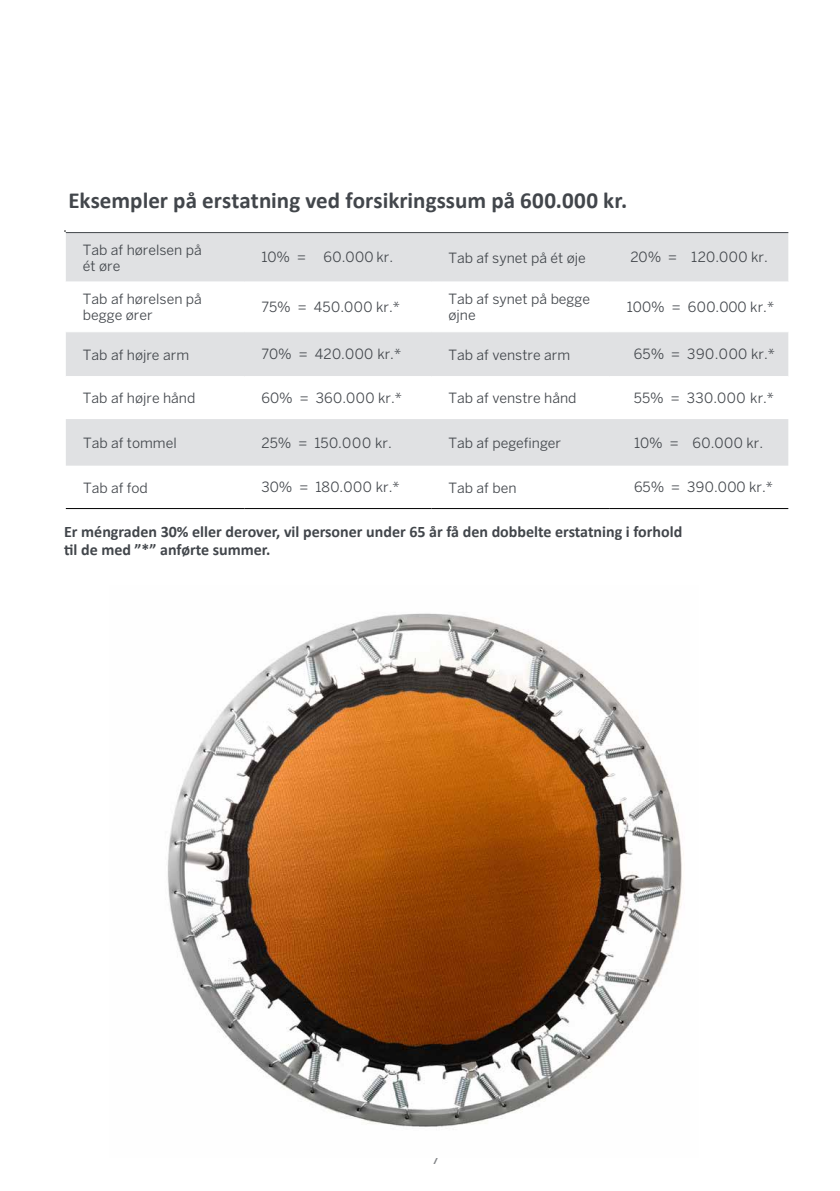
<style>
.page{position:relative;width:840px;height:1191px;background:#fff}
.page>*{position:absolute;margin:0;border:0;box-sizing:border-box;transform-origin:0 0}
.t1{font:700 23px "Calibri";color:#42464b}
.t2{font:700 16px/18px "Calibri";color:#42464b}
.t3{font:16px "Benton Sans";color:#808285}
.t4{font:14px/16px "Benton Sans";color:#42464b}
.t5{font:14px "Benton Sans";letter-spacing:.03em;color:#42464b}
.t6{font:14px "Benton Sans";letter-spacing:.02em;color:#42464b}
.t7{font:14px "Benton Sans";letter-spacing:.025em;color:#42464b}
</style>
<div class="page">
<hr style="left:64px;top:230px;width:721px;height:1px;background:#000">
<svg style="left:66px;top:233px;width:721px;height:232px;fill:#e0e1e3"></svg>
<hr style="left:66px;top:331px;width:178px;height:1px;background:#fff">
<hr style="left:244px;top:331px;width:187px;height:1px;background:#fff">
<hr style="left:431px;top:331px;width:178px;height:1px;background:#fff">
<hr style="left:609px;top:331px;width:178px;height:1px;background:#fff">
<hr style="left:66px;top:376px;width:178px;height:1px;background:#fff">
<hr style="left:244px;top:376px;width:187px;height:1px;background:#fff">
<hr style="left:431px;top:376px;width:178px;height:1px;background:#fff">
<hr style="left:609px;top:376px;width:178px;height:1px;background:#fff">
<hr style="left:66px;top:508px;width:178px;height:1px;background:#000">
<hr style="left:244px;top:508px;width:187px;height:1px;background:#000">
<hr style="left:431px;top:508px;width:178px;height:1px;background:#000">
<hr style="left:609px;top:508px;width:178px;height:1px;background:#000">
<hr style="left:66px;top:281px;width:178px;height:1px;background:#fff">
<hr style="left:244px;top:281px;width:187px;height:1px;background:#fff">
<hr style="left:431px;top:281px;width:178px;height:1px;background:#fff">
<hr style="left:609px;top:281px;width:178px;height:1px;background:#fff">
<hr style="left:66px;top:232px;width:721px;height:1px;background:#42464b">
<img style="left:167px;top:613px;width:517px;height:514px">
<h1 class="t1" style="left:68px;top:184px;width:560px">Eksempler på erstatning ved forsikringssum på 600.000 kr.</h1>
<p class="t4" style="left:83px;top:241px;width:120px">Tab af hørelsen på ét øre</p>
<p class="t4" style="left:261px;top:249px;width:133px">10% = 60.000 kr.</p>
<p class="t4" style="left:448px;top:249px;width:139px">Tab af synet på ét øje</p>
<p class="t7" style="left:630px;top:249px;width:139px">20% = 120.000 kr.</p>
<p class="t4" style="left:83px;top:291px;width:120px">Tab af hørelsen på begge ører</p>
<p class="t5" style="left:261px;top:299px;width:140px">75% = 450.000 kr.*</p>
<p class="t4" style="left:448px;top:291px;width:143px">Tab af synet på begge øjne</p>
<p class="t4" style="left:626px;top:299px;width:149px">100% = 600.000 kr.*</p>
<p class="t4" style="left:83px;top:346px;width:108px">Tab af højre arm</p>
<p class="t6" style="left:261px;top:346px;width:141px">70% = 420.000 kr.*</p>
<p class="t4" style="left:448px;top:346px;width:123px">Tab af venstre arm</p>
<p class="t5" style="left:633px;top:346px;width:142px">65% = 390.000 kr.*</p>
<p class="t4" style="left:83px;top:390px;width:114px">Tab af højre hånd</p>
<p class="t5" style="left:261px;top:390px;width:142px">60% = 360.000 kr.*</p>
<p class="t4" style="left:448px;top:390px;width:129px">Tab af venstre hånd</p>
<p class="t5" style="left:633px;top:390px;width:141px">55% = 330.000 kr.*</p>
<p class="t4" style="left:83px;top:435px;width:95px">Tab af tommel</p>
<p class="t4" style="left:261px;top:434px;width:132px">25% = 150.000 kr.</p>
<p class="t4" style="left:448px;top:435px;width:114px">Tab af pegefinger</p>
<p class="t4" style="left:633px;top:434px;width:131px">10% = 60.000 kr.</p>
<p class="t4" style="left:83px;top:479px;width:66px">Tab af fod</p>
<p class="t4" style="left:261px;top:479px;width:139px">30% = 180.000 kr.*</p>
<p class="t4" style="left:448px;top:479px;width:69px">Tab af ben</p>
<p class="t4" style="left:633px;top:479px;width:140px">65% = 390.000 kr.*</p>
<p class="t2" style="left:64px;top:522px;width:619px">Er méngraden 30% eller derover, vil personer under 65 år få den dobbelte erstatning i forhold til de med ”*” anførte summer.</p>
<p class="t3" style="left:431px;top:1148px;width:10px">7</p>
</div>
